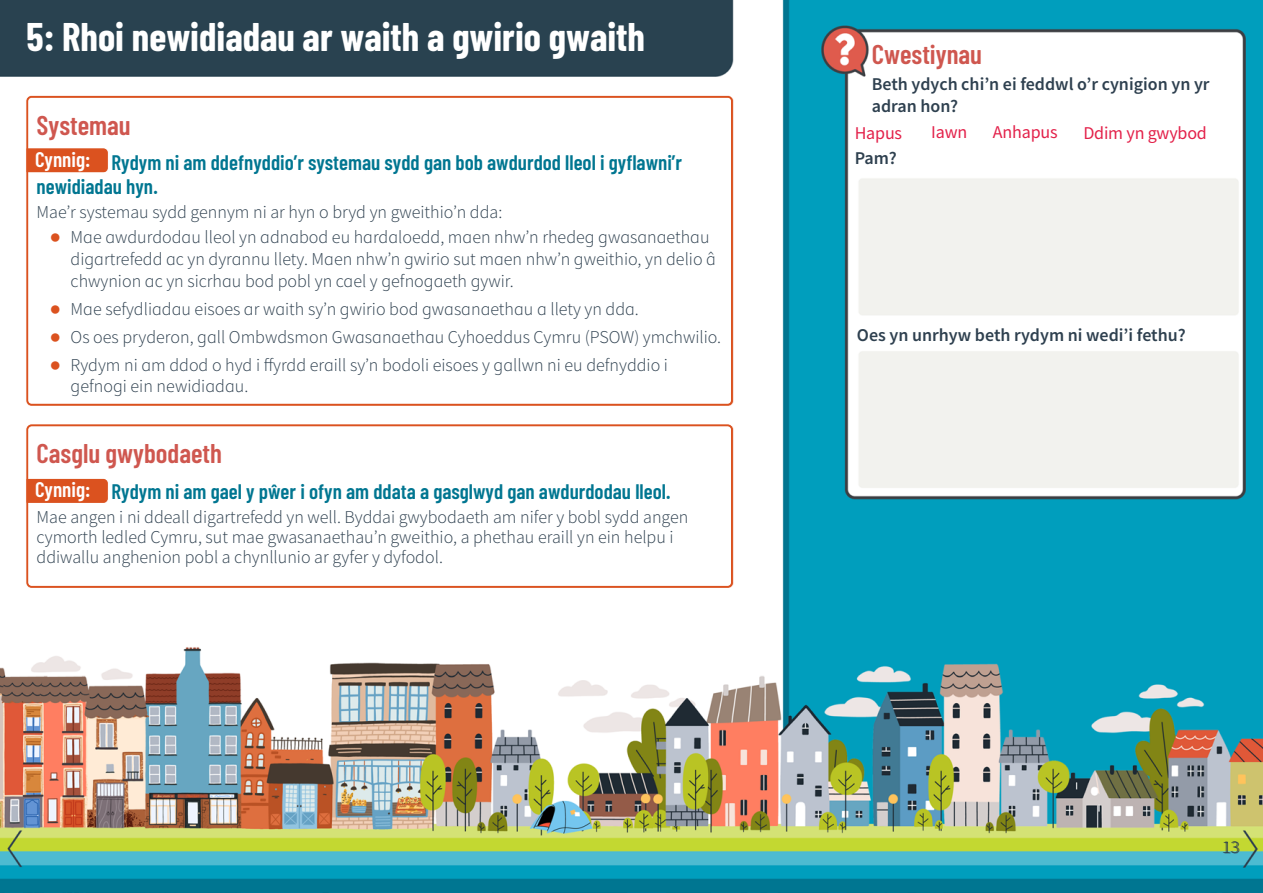
<style>
.page{position:relative;width:1263px;height:893px;background:#fff}
.page>*{position:absolute;margin:0;border:0;box-sizing:border-box;transform-origin:0 0}
.heading_2{font:700 39px "Barlow Condensed";color:#fff}
.heading_3{font:600 27px "Barlow Condensed";color:#cf574f}
.t1{font:600 21px/23.1px "Barlow Condensed";color:#007691}
.t2{font:600 21px "Barlow Condensed";color:#fff}
.t3{font:300 18px/21.6px "Source Sans Pro";color:#2e404f}
.t4{font:600 18px/21.6px "Source Sans Pro";color:#2e404f}
.t5{font:18px "Source Sans Pro";letter-spacing:-.01em;color:#e3214a}
.s1{font-family:"Arial";font-weight:700;font-size:19.5px;color:#db521f}
</style>
<div class="page">
<img style="left:0;top:0;width:1263px;height:893px">
<div style="left:27px;top:96px;width:705px;height:309px;border:2px solid #db521f;border-radius:4px"></div>
<div style="left:27px;top:424px;width:705px;height:163px;border:2px solid #db521f;border-radius:4px"></div>
<div style="left:27px;top:149px;width:81px;height:23px;background:#db521f"></div>
<div style="left:27px;top:479px;width:81px;height:24px;background:#db521f"></div>
<p class="heading_2" style="left:27px;top:12px;width:620px">5: Rhoi newidiadau ar waith a gwirio gwaith</p>
<p class="heading_3" style="left:37px;top:108px;width:96px">Systemau</p>
<p class="t1" style="left:37px;top:151px;width:647px;text-indent:75px">Rydym ni am ddefnyddio’r systemau sydd gan bob awdurdod lleol i gyflawni’r newidiadau hyn.</p>
<p class="t3" style="left:37px;top:201px;width:467px">Mae’r systemau sydd gennym ni ar hyn o bryd yn gweithio’n dda:</p>
<p class="t3" style="left:71px;top:227px;width:647px;text-indent:-21px"><span class="s1">●</span> Mae awdurdodau lleol yn adnabod eu hardaloedd, maen nhw’n rhedeg gwasanaethau digartrefedd ac yn dyrannu llety. Maen nhw’n gwirio sut maen nhw’n gweithio, yn delio â chwynion ac yn sicrhau bod pobl yn cael y gefnogaeth gywir.</p>
<p class="t3" style="left:49px;top:298px;width:591px"><span class="s1">●</span> Mae sefydliadau eisoes ar waith sy’n gwirio bod gwasanaethau a llety yn dda.</p>
<p class="t3" style="left:49px;top:326px;width:673px"><span class="s1">●</span> Os oes pryderon, gall Ombwdsmon Gwasanaethau Cyhoeddus Cymru (PSOW) ymchwilio.</p>
<p class="t3" style="left:71px;top:354px;width:599px;text-indent:-21px"><span class="s1">●</span> Rydym ni am ddod o hyd i ffyrdd eraill sy’n bodoli eisoes y gallwn ni eu defnyddio i gefnogi ein newidiadau.</p>
<p class="t2" style="left:35px;top:146px;width:57px">Cynnig:</p>
<p class="heading_3" style="left:37px;top:436px;width:187px">Casglu gwybodaeth</p>
<p class="t1" style="left:112px;top:479px;width:561px">Rydym ni am gael y pŵer i ofyn am ddata a gasglwyd gan awdurdodau lleol.</p>
<p class="t3" style="left:37px;top:507px;width:653px;line-height:19.8px">Mae angen i ni ddeall digartrefedd yn well. Byddai gwybodaeth am nifer y bobl sydd angen cymorth ledled Cymru, sut mae gwasanaethau’n gweithio, a phethau eraill yn ein helpu i ddiwallu anghenion pobl a chynllunio ar gyfer y dyfodol.</p>
<p class="t2" style="left:35px;top:476px;width:57px">Cynnig:</p>
<p class="heading_3" style="left:872px;top:38px;width:112px">Cwestiynau</p>
<p class="t4" style="left:872px;top:73px;width:339px">Beth ydych chi’n ei feddwl o’r cynigion yn yr adran hon?</p>
<p class="t5" style="left:855px;top:122px;width:49px">Hapus</p>
<p class="t5" style="left:931px;top:120px;width:38px">Iawn</p>
<p class="t5" style="left:993px;top:120px;width:66px">Anhapus</p>
<p class="t5" style="left:1083px;top:122px;width:125px">Ddim yn gwybod</p>
<p class="t4" style="left:855px;top:147px;width:44px">Pam?</p>
<p class="t4" style="left:857px;top:324px;width:330px">Oes yn unrhyw beth rydym ni wedi’i fethu?</p>
<p class="t3" style="left:1222px;top:836px;width:19px">13</p>
</div>
